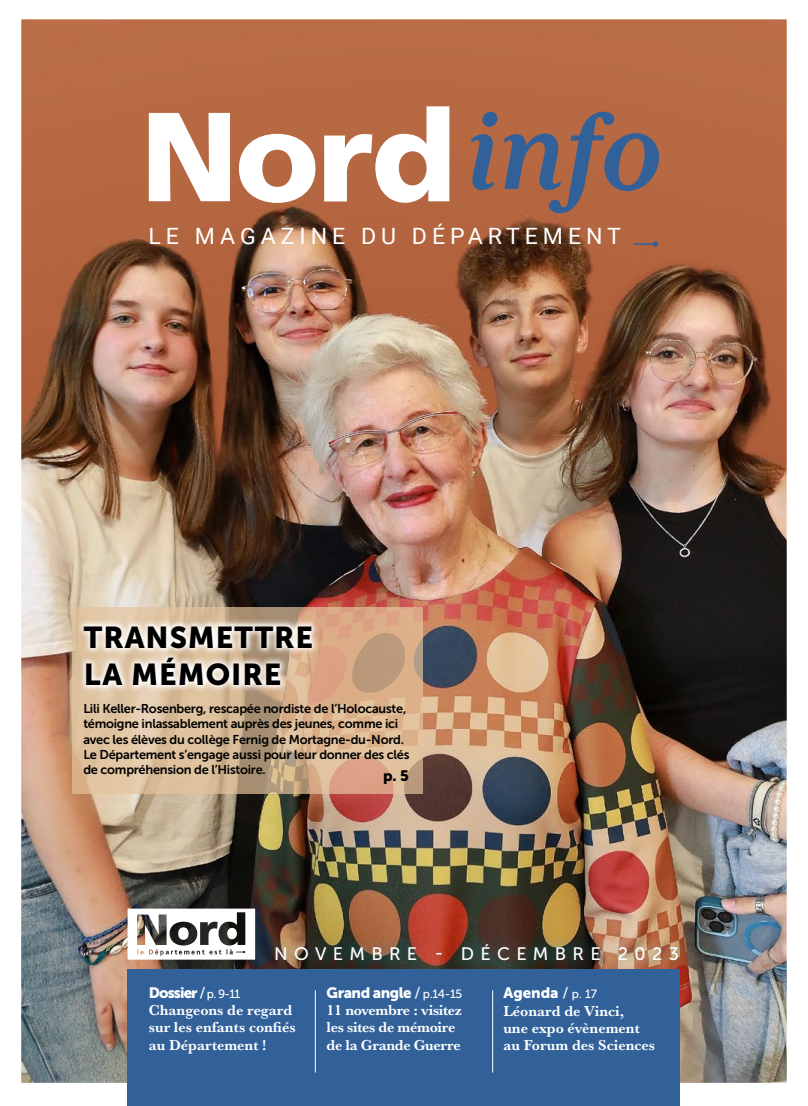
<style>
.page{position:relative;width:808px;height:1106px;background:#fff}
.page>*{position:absolute;margin:0;border:0;box-sizing:border-box;transform-origin:0 0}
.t1{font:30px/37.5px "Museo Sans 900";letter-spacing:.03em;color:#000}
.t2{font:22.5px "Roboto";letter-spacing:.21em;color:#fff}
.t3{font:18px "Museo Sans 500";letter-spacing:.35em;color:#fff}
.t4{font:700 15px/17.2px "Baskerville URW";color:#fff}
.t5{font:700 15px/17.2px "Baskerville URW";letter-spacing:-.02em;color:#fff}
.t6{font:15px "Museo Sans 900";letter-spacing:-.03em;color:#fff}
.t7{font:15px "Museo Sans 900";letter-spacing:-.06em;color:#fff}
.t8{font:15px "Museo Sans 900";color:#000}
.t9{font:12.75px/15.3px "Museo Sans 700";letter-spacing:-.02em;color:#000}
.s1{font-family:"Museo Sans 500"}
.s2{font-family:"Museo Sans 500";font-size:12px}
</style>
<div class="page">
<img style="left:21px;top:19px;width:766px;height:1087px">
<svg style="left:149px;top:113px;width:81px;height:88px"></svg>
<svg style="left:324px;top:106px;width:125px;height:97px"></svg>
<svg style="left:239px;top:134px;width:76px;height:69px"></svg>
<div style="left:128px;top:969px;width:552px;height:137px;background:#32619a"></div>
<div style="left:262px;top:931px;width:430px;height:42px;background:#00b0d1;opacity:.5"></div>
<hr style="left:492px;top:990px;width:1px;height:82px;background:#fff">
<hr style="left:315px;top:990px;width:1px;height:82px;background:#fff">
<svg style="left:128px;top:908px;width:127px;height:51px"></svg>
<svg style="left:471px;top:112px;width:190px;height:101px;background:#8d655c"></svg>
<svg style="left:633px;top:241px;width:25px;height:6px"></svg>
<svg style="left:72px;top:607px;width:351px;height:186px;background:#d5b290"></svg>
<svg style="left:77px;top:618px;width:243px;height:75px"></svg>
<h2 class="t2" style="left:149px;top:220px;width:474px">LE MAGAZINE DU DÉPARTEMENT</h2>
<h1 class="t1" style="left:84px;top:618px;width:231px">TRANSMETTRE<br>LA MÉMOIRE</h1>
<p class="t9" style="left:83px;top:701px;width:328px">Lili Keller-Rosenberg, rescapée nordiste de l’Holocauste, témoigne inlassablement auprès des jeunes, comme ici avec les élèves du collège Fernig de Mortagne-du-Nord.<br>Le Département s’engage aussi pour leur donner des clés de compréhension de l’Histoire.</p>
<p class="t8" style="left:383px;top:767px;width:27px">p. 5</p>
<h3 class="t3" style="left:274px;top:944px;width:406px">NOVEMBRE - DÉCEMBRE 2023</h3>
<p class="t6" style="left:503px;top:984px;width:95px">Agenda <span class="s1">/</span> <span class="s2">p. 17</span></p>
<p class="t4" style="left:503px;top:1001px;width:153px">Léonard de Vinci,<br>une expo évènement au Forum des Sciences</p>
<p class="t6" style="left:327px;top:984px;width:137px">Grand angle <span class="s1">/</span> <span class="s2">p.14-15</span></p>
<p class="t5" style="left:327px;top:1001px;width:137px">11 novembre : visitez les sites de mémoire de la Grande Guerre</p>
<p class="t7" style="left:149px;top:984px;width:93px">Dossier <span class="s1">/</span> <span class="s2">p. 9-11</span></p>
<p class="t4" style="left:149px;top:1001px;width:148px">Changeons de regard sur les enfants confiés au Département !</p>
</div>
